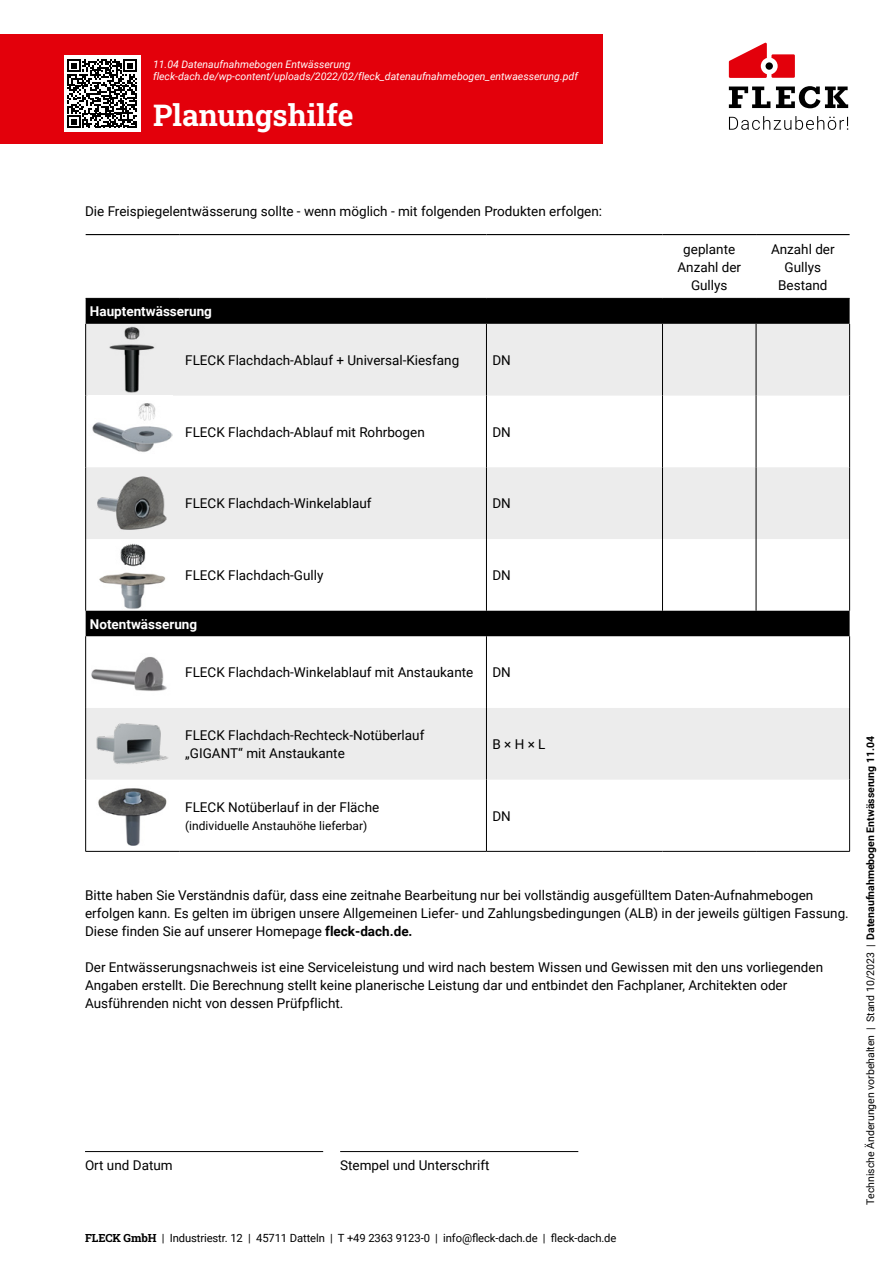
<style>
.page{position:relative;width:893px;height:1263px;background:#fff}
.page>*{position:absolute;margin:0;border:0;box-sizing:border-box;transform-origin:0 0}
.t1{font:30px "Roboto Slab";color:#fff}
.t2{font:13.5px/18px "Roboto";color:#000}
.t3{font:700 13.5px "Roboto";color:#fff}
.t4{font:12px "Roboto";color:#000}
.t5{font:11.25px "Roboto";letter-spacing:-.01em;color:#000}
.t6{font:italic 10.5px/12.6px "Roboto";color:#fff}
.t7{font:10.5px "Roboto";color:#000}
.s1{font-weight:700}
.s2{font-family:"Roboto Slab"}
</style>
<div class="page">
<div style="left:86px;top:299px;width:764px;height:25px;background:#000"></div>
<svg style="left:86px;top:324px;width:764px;height:456px;fill:#ececec"></svg>
<hr style="left:86px;top:234px;width:93px;height:1px;background:#000">
<hr style="left:179px;top:234px;width:307px;height:1px;background:#000">
<hr style="left:486px;top:234px;width:176px;height:1px;background:#000">
<hr style="left:662px;top:234px;width:94px;height:1px;background:#000">
<hr style="left:756px;top:234px;width:94px;height:1px;background:#000">
<hr style="left:86px;top:298px;width:93px;height:1px;background:#000">
<hr style="left:179px;top:298px;width:307px;height:1px;background:#000">
<hr style="left:486px;top:298px;width:176px;height:1px;background:#000">
<hr style="left:662px;top:298px;width:94px;height:1px;background:#000">
<hr style="left:756px;top:298px;width:94px;height:1px;background:#000">
<hr style="left:85px;top:324px;width:1px;height:72px;background:#000">
<hr style="left:85px;top:396px;width:1px;height:71px;background:#000">
<hr style="left:85px;top:467px;width:1px;height:72px;background:#000">
<hr style="left:85px;top:539px;width:1px;height:72px;background:#000">
<hr style="left:85px;top:636px;width:1px;height:72px;background:#000">
<hr style="left:85px;top:708px;width:1px;height:72px;background:#000">
<hr style="left:85px;top:780px;width:1px;height:71px;background:#000">
<hr style="left:85px;top:851px;width:94px;height:1px;background:#000">
<hr style="left:179px;top:851px;width:307px;height:1px;background:#000">
<hr style="left:486px;top:851px;width:176px;height:1px;background:#000">
<hr style="left:662px;top:851px;width:94px;height:1px;background:#000">
<hr style="left:756px;top:851px;width:94px;height:1px;background:#000">
<hr style="left:486px;top:324px;width:1px;height:72px;background:#000">
<hr style="left:662px;top:324px;width:1px;height:72px;background:#000">
<hr style="left:756px;top:324px;width:1px;height:72px;background:#000">
<hr style="left:849px;top:324px;width:1px;height:72px;background:#000">
<hr style="left:486px;top:396px;width:1px;height:71px;background:#000">
<hr style="left:662px;top:396px;width:1px;height:71px;background:#000">
<hr style="left:756px;top:396px;width:1px;height:71px;background:#000">
<hr style="left:849px;top:396px;width:1px;height:71px;background:#000">
<hr style="left:486px;top:467px;width:1px;height:72px;background:#000">
<hr style="left:662px;top:467px;width:1px;height:72px;background:#000">
<hr style="left:756px;top:467px;width:1px;height:72px;background:#000">
<hr style="left:849px;top:467px;width:1px;height:72px;background:#000">
<hr style="left:486px;top:539px;width:1px;height:72px;background:#000">
<hr style="left:662px;top:539px;width:1px;height:72px;background:#000">
<hr style="left:756px;top:539px;width:1px;height:72px;background:#000">
<hr style="left:849px;top:539px;width:1px;height:72px;background:#000">
<hr style="left:486px;top:636px;width:1px;height:72px;background:#000">
<hr style="left:849px;top:636px;width:1px;height:72px;background:#000">
<hr style="left:486px;top:708px;width:1px;height:72px;background:#000">
<hr style="left:849px;top:708px;width:1px;height:72px;background:#000">
<hr style="left:486px;top:780px;width:1px;height:71px;background:#000">
<img style="left:97px;top:326px;width:71px;height:66px">
<img style="left:89px;top:396px;width:83px;height:64px">
<img style="left:95px;top:475px;width:75px;height:57px">
<img style="left:98px;top:540px;width:69px;height:69px">
<img style="left:86px;top:641px;width:93px;height:62px">
<img style="left:97px;top:708px;width:71px;height:143px">
<hr style="left:85px;top:1151px;width:238px;height:1px;background:#000">
<hr style="left:340px;top:1151px;width:238px;height:1px;background:#000">
<div style="left:0;top:34px;width:602px;height:110px;background:#e3000b"></div>
<div style="left:64px;top:56px;width:76px;height:76px;background:#fff"></div>
<svg style="left:68px;top:59px;width:69px;height:69px"></svg>
<div style="left:843px;top:715px;width:50px;height:509px;background:#fff"></div>
<svg style="left:729px;top:43px;width:66px;height:35px"></svg>
<div style="left:765px;top:62px;width:8px;height:8px;background:#000;border-radius:50%"></div>
<svg style="left:729px;top:87px;width:41px;height:21px"></svg>
<svg style="left:776px;top:86px;width:72px;height:22px"></svg>
<svg style="left:729px;top:116px;width:119px;height:14px"></svg>
<p class="t6" style="left:153px;top:57px;width:426px">11.04 Datenaufnahmebogen Entwässerung fleck-dach.de/wp-content/uploads/2022/02/fleck_datenaufnahmebogen_entwaesserung.pdf</p>
<h1 class="t1" style="left:153px;top:95px;width:202px">Planungshilfe</h1>
<p class="t2" style="left:85px;top:202px;width:519px">Die Freispiegelentwässerung sollte - wenn möglich - mit folgenden Produkten erfolgen:</p>
<p class="t3" style="left:90px;top:302px;width:124px">Hauptentwässerung</p>
<p class="t2" style="left:185px;top:350px;width:276px">FLECK Flachdach-Ablauf + Universal-Kiesfang</p>
<p class="t2" style="left:492px;top:350px;width:20px">DN</p>
<p class="t2" style="left:185px;top:422px;width:241px">FLECK Flachdach-Ablauf mit Rohrbogen</p>
<p class="t2" style="left:492px;top:422px;width:20px">DN</p>
<p class="t2" style="left:185px;top:494px;width:188px">FLECK Flachdach-Winkelablauf</p>
<p class="t2" style="left:492px;top:494px;width:20px">DN</p>
<p class="t2" style="left:677px;top:239px;width:65px;text-align:center">geplante<br>Anzahl der<br>Gullys</p>
<p class="t2" style="left:771px;top:239px;width:65px;text-align:center">Anzahl der<br>Gullys<br>Bestand</p>
<p class="t2" style="left:185px;top:566px;width:140px">FLECK Flachdach-Gully</p>
<p class="t2" style="left:492px;top:566px;width:20px">DN</p>
<p class="t3" style="left:90px;top:614px;width:109px">Notentwässerung</p>
<p class="t2" style="left:185px;top:663px;width:290px">FLECK Flachdach-Winkelablauf mit Anstaukante</p>
<p class="t2" style="left:492px;top:663px;width:20px">DN</p>
<p class="t2" style="left:185px;top:725px;width:241px">FLECK Flachdach-Rechteck-Notüberlauf „GIGANT“ mit Anstaukante</p>
<p class="t2" style="left:492px;top:734px;width:55px">B × H × L</p>
<p class="t2" style="left:185px;top:797px;width:196px">FLECK Notüberlauf in der Fläche</p>
<p class="t4" style="left:185px;top:817px;width:184px">(individuelle Anstauhöhe lieferbar)</p>
<p class="t2" style="left:492px;top:806px;width:20px">DN</p>
<p class="t2" style="left:85px;top:886px;width:765px">Bitte haben Sie Verständnis dafür, dass eine zeitnahe Bearbeitung nur bei vollständig ausgefülltem Daten-Aufnahmebogen erfolgen kann. Es gelten im übrigen unsere Allgemeinen Liefer- und Zahlungsbedingungen (ALB) in der jeweils gültigen Fassung.<br>Diese finden Sie auf unserer Homepage <span class="s1">fleck-dach.de.</span></p>
<p class="t2" style="left:85px;top:958px;width:740px">Der Entwässerungsnachweis ist eine Serviceleistung und wird nach bestem Wissen und Gewissen mit den uns vorliegenden<br>Angaben erstellt. Die Berechnung stellt keine planerische Leistung dar und entbindet den Fachplaner, Architekten oder<br>Ausführenden nicht von dessen Prüfpflicht.</p>
<p class="t2" style="left:85px;top:1156px;width:89px">Ort und Datum</p>
<p class="t2" style="left:340px;top:1156px;width:151px">Stempel und Unterschrift</p>
<p class="t5" style="left:85px;top:1230px;width:533px"><span class="s2">FLECK GmbH</span> | Industriestr. 12 | 45711 Datteln | T +49 2363 9123-0 | info@fleck-dach.de | fleck-dach.de</p>
<p class="t7" style="left:863px;top:1205px;width:470px;rotate:-90deg">Technische Änderungen vorbehalten | Stand 10/2023 | <span class="s1">Datenaufnahmebogen Entwässerung 11.04</span></p>
</div>
